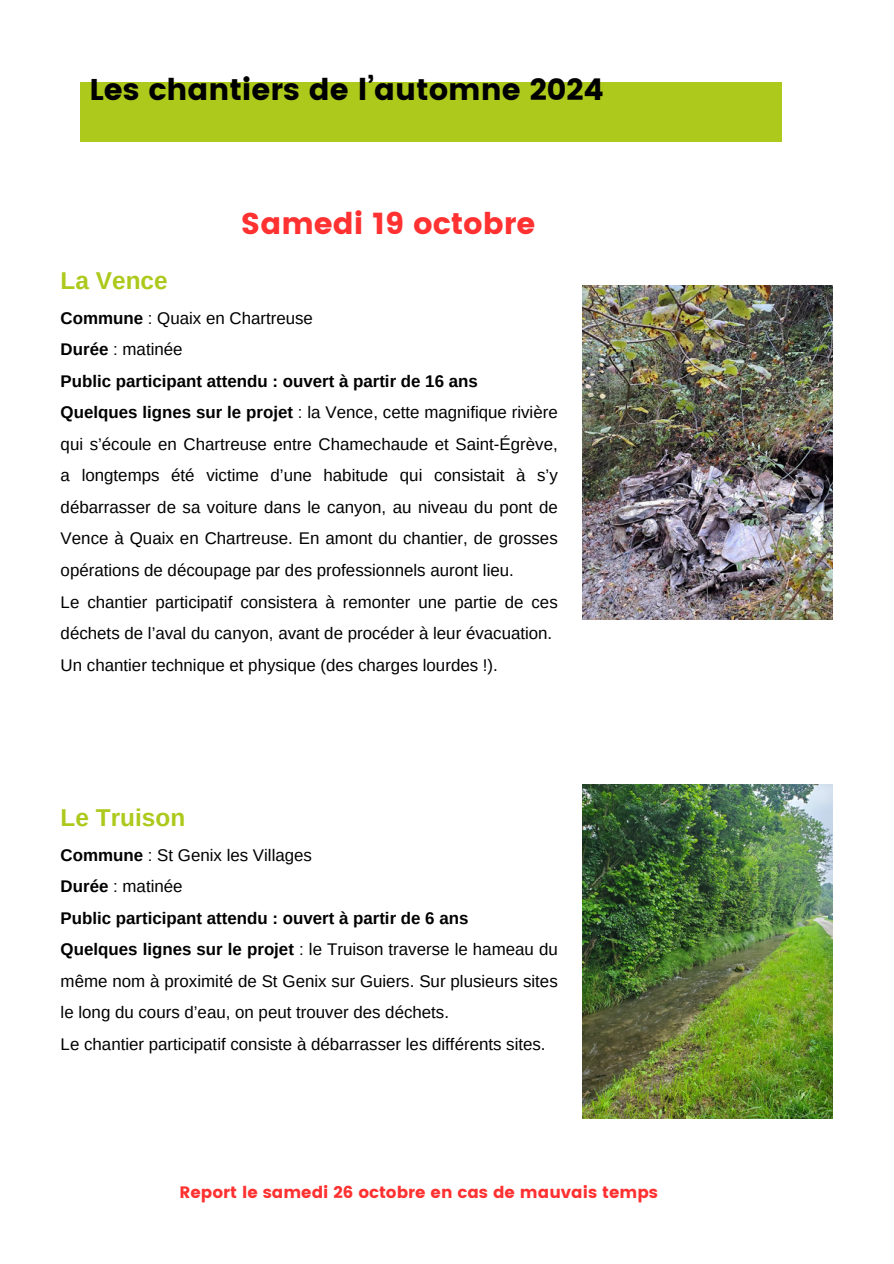
<style>
.page{position:relative;width:894px;height:1264px;background:#fff}
.page>*{position:absolute;margin:0;border:0;box-sizing:border-box;transform-origin:0 0}
.t1{font:30px "Poppins";color:#000}
.t2{font:30px "Poppins";color:#ff3131}
.t3{font:700 24.3px "Arimo";color:#acc91c}
.t4{font:16.8px/31.5px "Arimo";color:#000;text-align:justify}
.t5{font:700 16.8px "Arimo";color:#000}
.t6{font:16.5px "Poppins";color:#ff3131}
.s1{font-weight:700}
</style>
<div class="page">
<div style="left:81px;top:83px;width:700px;height:59px;background:#acc91c"></div>
<img style="left:582px;top:285px;width:250px;height:334px">
<img style="left:582px;top:784px;width:250px;height:334px">
<h1 class="t1" style="left:89px;top:72px;width:516px">Les chantiers de l’automne 2024</h1>
<p class="t2" style="left:241px;top:206px;width:296px">Samedi 19 octobre</p>
<p class="t3" style="left:61px;top:267px;width:108px">La Vence</p>
<p class="t4" style="left:61px;top:302px;width:254px"><span class="s1">Commune</span> : Quaix en Chartreuse</p>
<p class="t4" style="left:61px;top:334px;width:123px"><span class="s1">Durée</span> : matinée</p>
<p class="t5" style="left:61px;top:372px;width:418px">Public participant attendu : ouvert à partir de 16 ans</p>
<p class="t4" style="left:61px;top:397px;width:498px"><span class="s1">Quelques lignes sur le projet</span> : la Vence, cette magnifique rivière qui s’écoule en Chartreuse entre Chamechaude et Saint-Égrève, a longtemps été victime d’une habitude qui consistait à s’y débarrasser de sa voiture dans le canyon, au niveau du pont de Vence à Quaix en Chartreuse. En amont du chantier, de grosses opérations de découpage par des professionnels auront lieu.</p>
<p class="t4" style="left:61px;top:586px;width:498px">Le chantier participatif consistera à remonter une partie de ces déchets de l’aval du canyon, avant de procéder à leur évacuation.</p>
<p class="t4" style="left:61px;top:649px;width:438px">Un chantier technique et physique (des charges lourdes !).</p>
<p class="t3" style="left:61px;top:803px;width:126px">Le Truison</p>
<p class="t4" style="left:61px;top:839px;width:253px"><span class="s1">Commune</span> : St Genix les Villages</p>
<p class="t4" style="left:61px;top:870px;width:123px"><span class="s1">Durée</span> : matinée</p>
<p class="t5" style="left:61px;top:908px;width:409px">Public participant attendu : ouvert à partir de 6 ans</p>
<p class="t4" style="left:61px;top:933px;width:498px"><span class="s1">Quelques lignes sur le projet</span> : le Truison traverse le hameau du même nom à proximité de St Genix sur Guiers. Sur plusieurs sites le long du cours d’eau, on peut trouver des déchets.</p>
<p class="t4" style="left:61px;top:1028px;width:486px">Le chantier participatif consiste à débarrasser les différents sites.</p>
<h2 class="t6" style="left:179px;top:1182px;width:480px">Report le samedi 26 octobre en cas de mauvais temps</h2>
</div>
